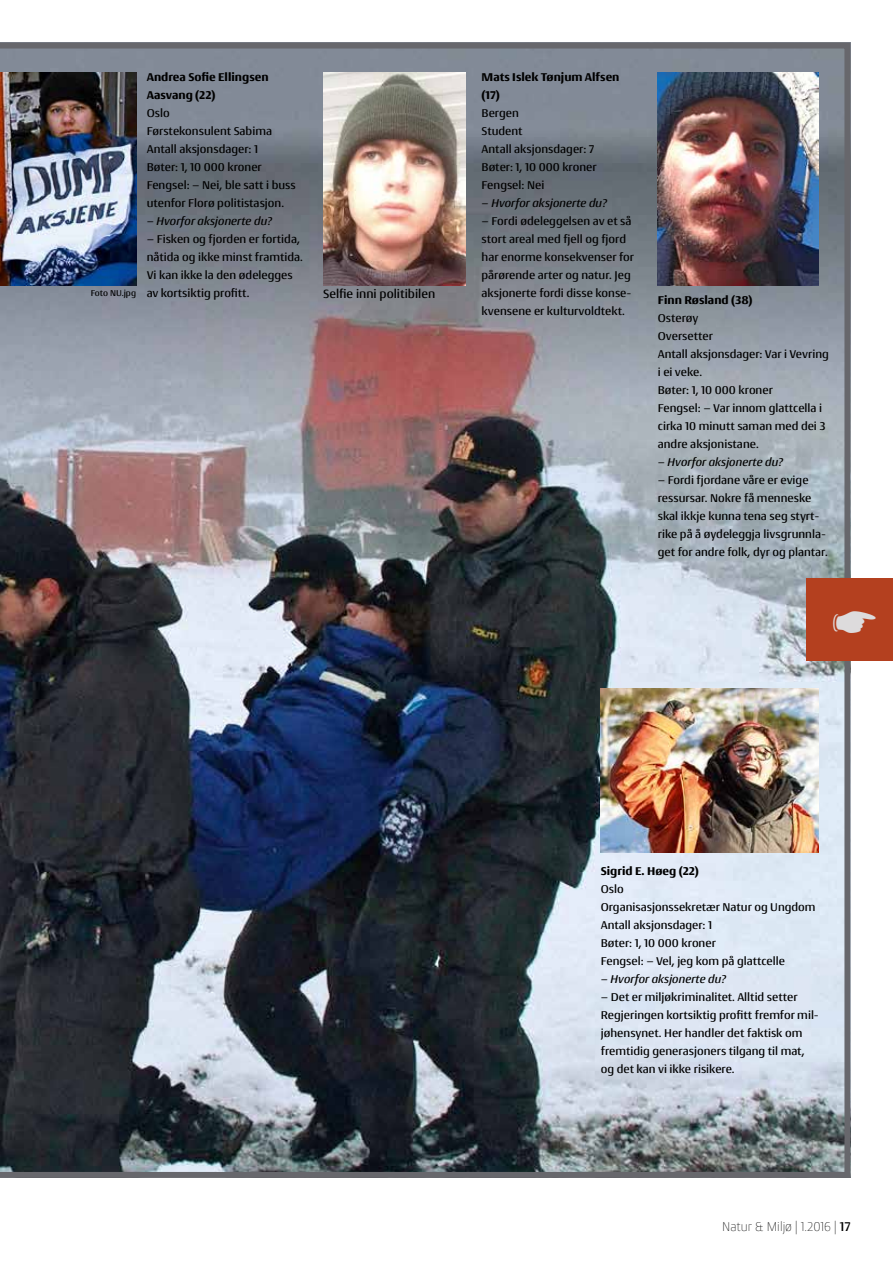
<style>
.page{position:relative;width:893px;height:1263px;background:#fff}
.page>*{position:absolute;margin:0;border:0;box-sizing:border-box;transform-origin:0 0}
.t1{font:100 13.5px "Conto";color:#000}
.t2{font:500 12.75px "Conto";color:#000}
.t3{font:500 12px/18px "Conto";color:#000}
.t4{font:800 12px/18px "Conto";color:#000}
.t5{font:italic 500 12px "Conto";color:#000}
.t6{font:500 9px "Conto";color:#000}
.s1{font-weight:500}
</style>
<div class="page">
<img style="left:0;top:43px;width:850px;height:1135px">
<img style="left:0;top:72px;width:136px;height:213px">
<img style="left:658px;top:72px;width:161px;height:213px">
<img style="left:323px;top:72px;width:143px;height:213px">
<div style="left:807px;top:578px;width:86px;height:83px;background:#b4401f"></div>
<img style="left:601px;top:688px;width:218px;height:165px">
<p class="t4" style="left:147px;top:68px;width:123px">Andrea Sofie Ellingsen<br>Aasvang (22)</p>
<p class="t3" style="left:147px;top:104px;width:151px">Oslo<br>Førstekonsulent Sabima<br>Antall aksjonsdager: 1<br>Bøter: 1, 10 000 kroner<br>Fengsel: – Nei, ble satt i buss utenfor Florø politistasjon.</p>
<p class="t5" style="left:147px;top:214px;width:127px">– Hvorfor aksjonerte du?</p>
<p class="t3" style="left:147px;top:230px;width:158px">– Fisken og fjorden er fortida, nåtida og ikke minst framtida.<br>Vi kan ikke la den ødelegges av kortsiktig profitt.</p>
<p class="t6" style="left:91px;top:287px;width:47px">Foto NU.jpg</p>
<p class="t2" style="left:323px;top:286px;width:114px">Selfie inni politibilen</p>
<p class="t4" style="left:482px;top:68px;width:139px">Mats Islek Tønjum Alfsen (17)</p>
<p class="t3" style="left:482px;top:104px;width:117px">Bergen<br>Student<br>Antall aksjonsdager: 7<br>Bøter: 1, 10 000 kroner<br>Fengsel: Nei</p>
<p class="t5" style="left:482px;top:196px;width:127px">– Hvorfor aksjonerte du?</p>
<p class="t3" style="left:482px;top:212px;width:154px">– Fordi ødeleggelsen av et så stort areal med fjell og fjord har enorme konsekvenser for pårørende arter og natur. Jeg aksjonerte fordi disse konse&shy;kvensene er kulturvoldtekt.</p>
<p class="t4" style="left:658px;top:290px;width:96px">Finn Røsland (38)</p>
<p class="t3" style="left:658px;top:308px;width:173px">Osterøy<br>Oversetter<br>Antall aksjonsdager: Var i Vevring i ei veke.<br>Bøter: 1, 10 000 kroner<br>Fengsel: – Var innom glattcella i cirka 10 minutt saman med dei 3 andre aksjonistane.</p>
<p class="t5" style="left:658px;top:454px;width:127px">– Hvorfor aksjonerte du?</p>
<p class="t3" style="left:658px;top:470px;width:171px">– Fordi fjordane våre er evige ressursar. Nokre få menneske skal ikkje kunna tena seg styrt&shy;rike på å øydeleggja livsgrunnla&shy;get for andre folk, dyr og plantar.</p>
<p class="t4" style="left:601px;top:862px;width:100px">Sigrid E. Høeg (22)</p>
<p class="t3" style="left:601px;top:880px;width:216px">Oslo<br>Organisasjonssekretær Natur og Ungdom<br>Antall aksjonsdager: 1<br>Bøter: 1, 10 000 kroner<br>Fengsel: – Vel, jeg kom på glattcelle</p>
<p class="t5" style="left:601px;top:971px;width:127px">– Hvorfor aksjonerte du?</p>
<p class="t3" style="left:601px;top:988px;width:220px">– Det er miljøkriminalitet. Alltid setter Regjeringen kortsiktig profitt fremfor mil&shy;jøhensynet. Her handler det faktisk om fremtidig generasjoners tilgang til mat, og det kan vi ikke risikere.</p>
<p class="t1" style="left:722px;top:1217px;width:130px">Natur &amp; Miljø | 1.2016 | <span class="s1">17</span></p>
</div>
